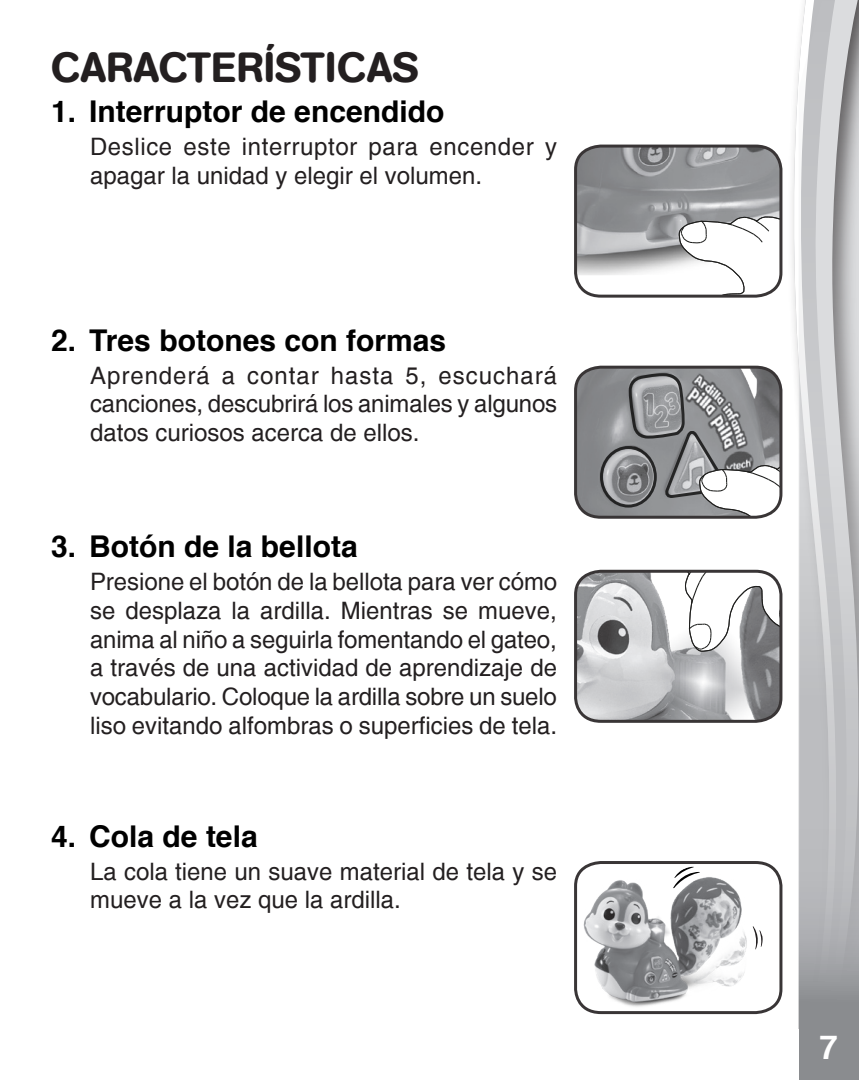
<style>
.page{position:relative;width:859px;height:1080px;background:#fff}
.page>*{position:absolute;margin:0;border:0;box-sizing:border-box;transform-origin:0 0}
.t1{font:500 42px "AG Book Rounded";color:#231f20}
.t2{font:700 33px "Helvetica";color:#fff}
.t3{font:700 30px "Helvetica";color:#000}
.t4{font:24px/28.8px "Helvetica";color:#231f20;text-align:justify}
.t5{font:24px/28.8px "Helvetica";letter-spacing:.025em;color:#231f20}
</style>
<div class="page">
<svg style="left:793px;top:58px;width:6px;height:971px"></svg>
<svg style="left:799px;top:0;width:60px;height:1080px"></svg>
<img style="left:576px;top:146px;width:205px;height:129px">
<svg style="left:678px;top:216px;width:103px;height:78px"></svg>
<div style="left:574px;top:145px;width:208px;height:153px;border:3px solid #231f20;border-radius:25px"></div>
<img style="left:576px;top:573px;width:205px;height:146px">
<svg style="left:684px;top:571px;width:97px;height:81px"></svg>
<div style="left:574px;top:570px;width:208px;height:153px;border:3px solid #231f20;border-radius:25px"></div>
<img style="left:576px;top:367px;width:198px;height:148px">
<div style="left:600px;top:446px;width:57px;height:62px;border:3px solid #000;border-radius:50%"></div>
<svg style="left:627px;top:372px;width:155px;height:143px"></svg>
<div style="left:574px;top:366px;width:208px;height:153px;border:3px solid #231f20;border-radius:25px"></div>
<img style="left:579px;top:874px;width:215px;height:135px">
<svg style="left:752px;top:926px;width:11px;height:24px"></svg>
<div style="left:574px;top:861px;width:208px;height:153px;border:3px solid #231f20;border-radius:25px"></div>
<svg style="left:673px;top:872px;width:27px;height:17px"></svg>
<svg style="left:674px;top:867px;width:20px;height:11px"></svg>
<h1 class="t1" style="left:51px;top:42px;width:369px">CARACTERÍSTICAS</h1>
<p class="t3" style="left:51px;top:91px;width:395px">1. Interruptor de encendido</p>
<p class="t5" style="left:90px;top:132px;width:468px">Deslice este interruptor para encender y apagar la unidad y elegir el volumen.</p>
<p class="t3" style="left:51px;top:319px;width:397px">2. Tres botones con formas</p>
<p class="t4" style="left:90px;top:361px;width:469px">Aprenderá a contar hasta 5, escuchará canciones, descubrirá los animales y algunos datos curiosos acerca de ellos.</p>
<p class="t3" style="left:51px;top:526px;width:308px">3. Botón de la bellota</p>
<p class="t4" style="left:90px;top:567px;width:469px">Presione el botón de la bellota para ver cómo se desplaza la ardilla. Mientras se mueve, anima al niño a seguirla fomentando el gateo, a través de una actividad de aprendizaje de vocabulario. Coloque la ardilla sobre un suelo liso evitando alfombras o superficies de tela.</p>
<p class="t3" style="left:51px;top:815px;width:208px">4. Cola de tela</p>
<p class="t4" style="left:90px;top:857px;width:468px">La cola tiene un suave material de tela y se mueve a la vez que la ardilla.</p>
<h2 class="t2" style="left:820px;top:1025px;width:20px">7</h2>
</div>
